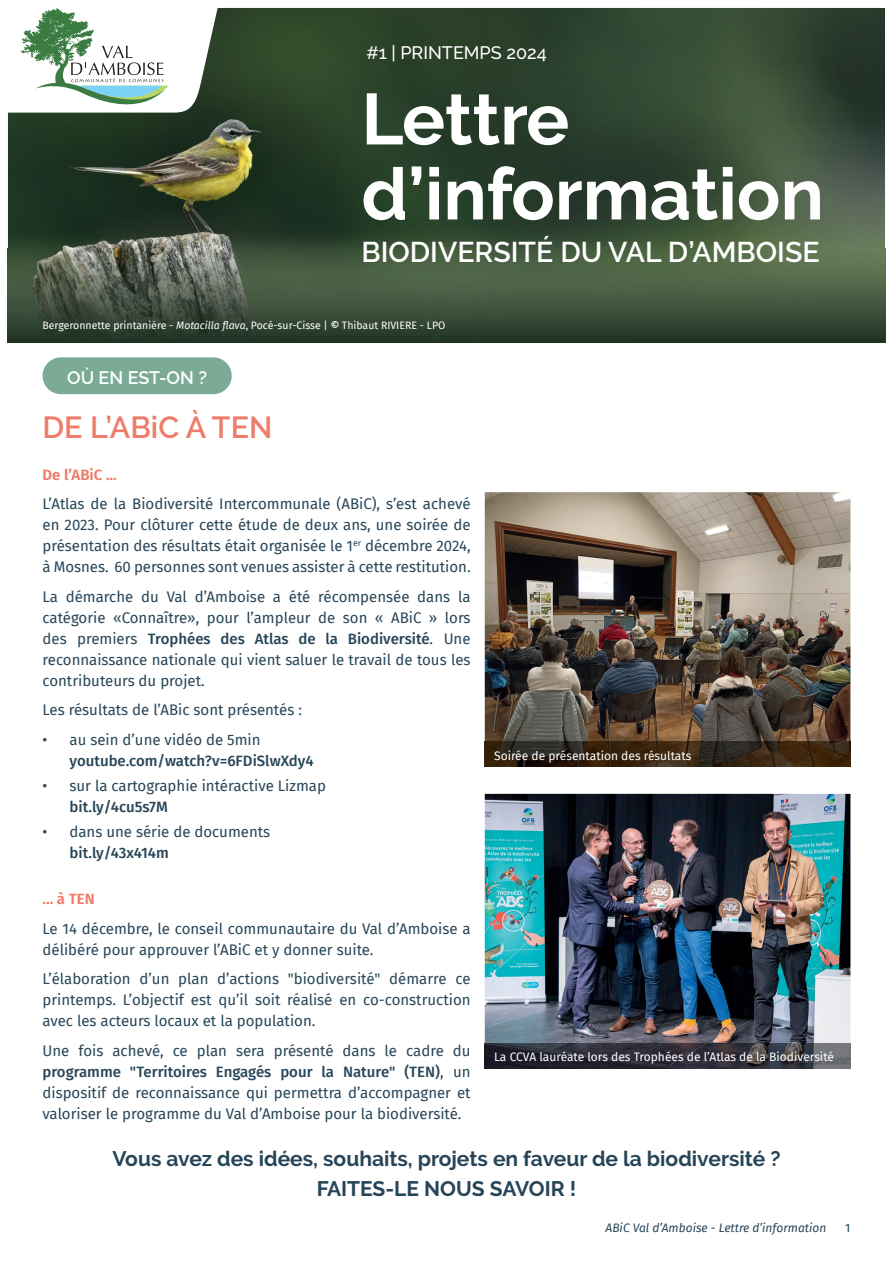
<style>
.page{position:relative;width:893px;height:1263px;background:#fff}
.page>*{position:absolute;margin:0;border:0;box-sizing:border-box;transform-origin:0 0}
.t1{font:700 72px/75px "Raleway";color:#fff}
.t2{font:600 30.45px "Raleway";color:#ef7b6a}
.t3{font:600 28.5px "Raleway";color:#fff}
.t4{font:700 21px/30px "Raleway";color:#274558;text-align:center}
.t5{font:500 18px "Raleway";color:#fff}
.t6{font:600 18px "Raleway";color:#fff}
.t7{font:15px/21px "Fira Sans";color:#274558;text-align:justify}
.t8{font:500 15px "Fira Sans";color:#274558}
.t9{font:600 15px "Fira Sans";color:#ef7b6a}
.t10{font:12px "Fira Sans";color:#fff}
.t11{font:italic 12px "Fira Sans";color:#274558}
.t12{font:12px "Fira Sans";color:#274558}
.t13{font:10.5px "Fira Sans";color:#fff}
.s1{font-style:italic}
.s2{font-weight:600}
.s3{font-weight:500}
</style>
<div class="page">
<img style="left:8px;top:8px;width:877px;height:241px">
<img style="left:485px;top:492px;width:365px;height:250px">
<img style="left:485px;top:794px;width:365px;height:249px">
<img style="left:8px;top:249px;width:877px;height:93px">
<svg style="left:8px;top:8px;width:211px;height:105px"></svg>
<img style="left:485px;top:742px;width:365px;height:25px">
<img style="left:485px;top:1043px;width:365px;height:25px">
<div style="left:43px;top:357px;width:189px;height:37px;background:#7baa96;border-radius:18px"></div>
<p class="t5" style="left:366px;top:43px;width:182px">#1 | PRINTEMPS 2024</p>
<h1 class="t1" style="left:361px;top:82px;width:464px">Lettre d’information</h1>
<h3 class="t3" style="left:361px;top:235px;width:460px">BIODIVERSITÉ DU VAL D’AMBOISE</h3>
<p class="t13" style="left:43px;top:317px;width:404px">Bergeronnette printanière - <span class="s1">Motacilla flava</span>, Pocé-sur-Cisse | <span class="s2">©</span> Thibaut RIVIERE - LPO</p>
<p class="t6" style="left:67px;top:368px;width:141px">OÙ EN EST-ON ?</p>
<h2 class="t2" style="left:43px;top:410px;width:231px">DE L’ABiC À TEN</h2>
<p class="t9" style="left:43px;top:462px;width:76px">De l’ABiC ...</p>
<p class="t7" style="left:43px;top:493px;width:430px">L’Atlas de la Biodiversité Intercommunale (ABiC), s’est achevé en 2023. Pour clôturer cette étude de deux ans, une soirée de présentation des résultats était organisée le 1<sup>er</sup> décembre 2024, à Mosnes. 60 personnes sont venues assister à cette restitution.</p>
<p class="t7" style="left:43px;top:585px;width:430px">La démarche du Val d’Amboise a été récompensée dans la catégorie «Connaître», pour l’ampleur de son « ABiC » lors des premiers <span class="s3">Trophées des Atlas de la Biodiversité</span>. Une reconnaissance nationale qui vient saluer le travail de tous les contributeurs du projet.</p>
<p class="t7" style="left:43px;top:699px;width:261px">Les résultats de l’ABic sont présentés :</p>
<p class="t7" style="left:43px;top:728px;width:220px">• au sein d’une vidéo de 5min</p>
<p class="t8" style="left:70px;top:748px;width:246px">youtube.com/watch?v=6FDiSlwXdy4</p>
<p class="t7" style="left:43px;top:775px;width:285px">• sur la cartographie intéractive Lizmap</p>
<p class="t8" style="left:70px;top:794px;width:100px">bit.ly/4cu5s7M</p>
<p class="t7" style="left:43px;top:821px;width:229px">• dans une série de documents</p>
<p class="t8" style="left:70px;top:841px;width:101px">bit.ly/43x414m</p>
<p class="t9" style="left:43px;top:887px;width:54px">... à TEN</p>
<p class="t7" style="left:43px;top:918px;width:430px">Le 14 décembre, le conseil communautaire du Val d’Amboise a délibéré pour approuver l’ABiC et y donner suite.</p>
<p class="t7" style="left:43px;top:968px;width:430px">L’élaboration d’un plan d’actions "biodiversité" démarre ce printemps. L’objectif est qu’il soit réalisé en co-construction avec les acteurs locaux et la population.</p>
<p class="t7" style="left:43px;top:1040px;width:430px">Une fois achevé, ce plan sera présenté dans le cadre du <span class="s3">programme "Territoires Engagés pour la Nature" (TEN)</span>, un dispositif de reconnaissance qui permettra d’accompagner et valoriser le programme du Val d’Amboise pour la biodiversité.</p>
<h3 class="t4" style="left:112px;top:1144px;width:670px">Vous avez des idées, souhaits, projets en faveur de la biodiversité ?<br>FAITES-LE NOUS SAVOIR !</h3>
<p class="t10" style="left:494px;top:747px;width:199px">Soirée de présentation des résultats</p>
<p class="t10" style="left:494px;top:1048px;width:341px">La CCVA lauréate lors des Trophées de l’Atlas de la Biodiversité</p>
<p class="t11" style="left:606px;top:1218px;width:222px">ABiC Val d’Amboise - Lettre d’information</p>
<p class="t12" style="left:845px;top:1218px;width:7px">1</p>
</div>
